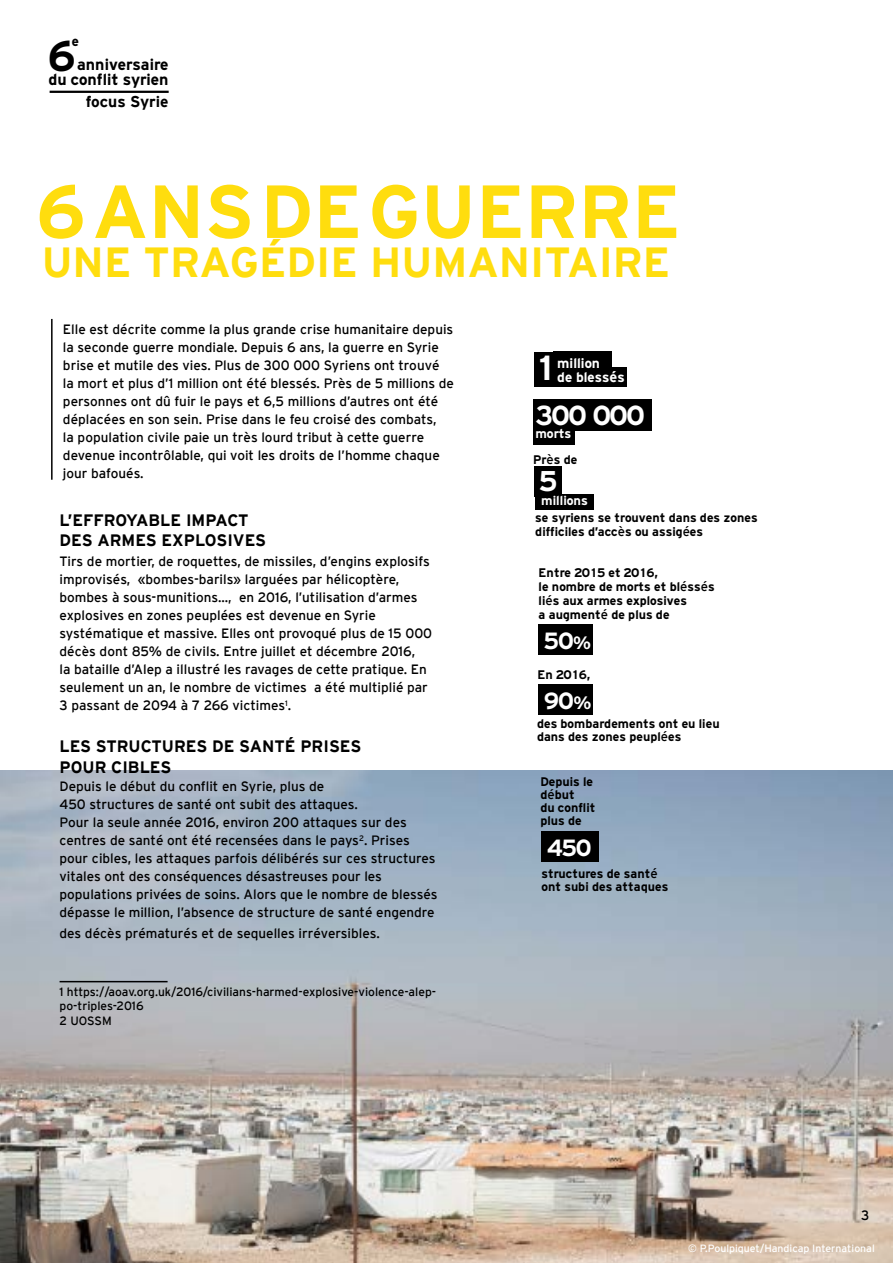
<style>
.page{position:relative;width:893px;height:1263px;background:#fff}
.page>*{position:absolute;margin:0;border:0;box-sizing:border-box;transform-origin:0 0}
.t1{font:700 75px "Interstate";color:#ffdd0e}
.t2{font:45.6px "Hitthe Road";color:#000}
.t3{font:700 42px "Interstate";color:#ffdd0e}
.t4{font:36.9px "Hitthe Road";color:#fff}
.t5{font:30.3px "Hitthe Road";color:#fff}
.t6{font:29.1px "Hitthe Road";color:#fff}
.t7{font:24.9px "Hitthe Road";color:#fff}
.t8{font:16.8px/15.6px "Hitthe Road";color:#000;text-align:right}
.t9{font:700 16.5px/19.5px "Interstate";color:#000}
.t10{font:700 15.6px "Interstate";color:#000}
.t11{font:14.55px/14.4px "Hitthe Road";color:#fff}
.t12{font:14.4px "Hitthe Road";color:#000}
.t13{font:13.65px "Hitthe Road";color:#fff}
.t14{font:13.5px/18px "Interstate";color:#000}
.t15{font:13.2px/12.9px "Hitthe Road";color:#000}
.t16{font:12px/14.4px "Interstate";color:#000}
.t17{font:11.7px "Minion Pro";color:#fff}
.t18{font:10.5px "Interstate";color:#fff}
.s1{font-family:"Interstate";font-weight:700}
.s2{font-family:"Interstate"}
.s3{font-size:18.9px}
</style>
<div class="page">
<img style="left:0;top:770px;width:893px;height:493px">
<hr style="left:50px;top:91px;width:119px;height:2px;background:#000">
<div style="left:533px;top:400px;width:119px;height:31px;background:#000"></div>
<div style="left:533px;top:421px;width:42px;height:24px;background:#000"></div>
<div style="left:535px;top:352px;width:27px;height:35px;background:#000"></div>
<div style="left:553px;top:351px;width:58px;height:20px;background:#000"></div>
<div style="left:554px;top:368px;width:72px;height:19px;background:#000"></div>
<div style="left:535px;top:466px;width:27px;height:31px;background:#000"></div>
<div style="left:535px;top:494px;width:58px;height:15px;background:#000"></div>
<hr style="left:51px;top:319px;width:2px;height:161px;background:#000">
<div style="left:538px;top:624px;width:55px;height:31px;background:#000"></div>
<div style="left:538px;top:684px;width:55px;height:31px;background:#000"></div>
<hr style="left:60px;top:981px;width:108px;height:1px;background:#000">
<div style="left:541px;top:831px;width:57px;height:31px;background:#000"></div>
<p class="t12" style="left:72px;top:35px;width:9px">e</p>
<h2 class="t2" style="left:49px;top:36px;width:28px">6</h2>
<p class="t8" style="left:48px;top:57px;width:122px">anniversaire<br>du conflit syrien</p>
<p class="t10" style="left:86px;top:93px;width:84px">focus Syrie</p>
<h1 class="t1" style="left:36px;top:170px;width:646px">6 ANS DE GUERRE</h1>
<h3 class="t3" style="left:42px;top:239px;width:630px">UNE TRAGÉDIE HUMANITAIRE</h3>
<p class="t14" style="left:63px;top:320px;width:392px">Elle est décrite comme la plus grande crise humanitaire depuis la seconde guerre mondiale. Depuis 6 ans, la guerre en Syrie brise et mutile des vies. Plus de 300 000 Syriens ont trouvé<br>la mort et plus d’1 million ont été blessés. Près de 5 millions de personnes ont dû fuir le pays et 6,5 millions d’autres ont été déplacées en son sein. Prise dans le feu croisé des combats,<br>la population civile paie un très lourd tribut à cette guerre devenue incontrôlable, qui voit les droits de l’homme chaque jour bafoués.</p>
<p class="t9" style="left:60px;top:511px;width:208px">L’EFFROYABLE IMPACT<br>DES ARMES EXPLOSIVES</p>
<p class="t14" style="left:60px;top:552px;width:374px">Tirs de mortier, de roquettes, de missiles, d’engins explosifs improvisés, «bombes-barils» larguées par hélicoptère, bombes à sous-munitions..., en 2016, l’utilisation d’armes explosives en zones peuplées est devenue en Syrie systématique et massive. Elles ont provoqué plus de 15 000 décès dont 85% de civils. Entre juillet et décembre 2016,<br>la bataille d’Alep a illustré les ravages de cette pratique. En seulement un an, le nombre de victimes a été multiplié par 3 passant de 2094 à 7 266 victimes<sup>1</sup>.</p>
<p class="t9" style="left:60px;top:736px;width:303px;line-height:21px">LES STRUCTURES DE SANTÉ PRISES<br>POUR CIBLES</p>
<p class="t14" style="left:60px;top:777px;width:380px">Depuis le début du conflit en Syrie, plus de<br>450 structures de santé ont subit des attaques.<br>Pour la seule année 2016, environ 200 attaques sur des centres de santé ont été recensées dans le pays<sup>2</sup>. Prises pour cibles, les attaques parfois délibérés sur ces structures vitales ont des conséquences désastreuses pour les populations privées de soins. Alors que le nombre de blessés dépasse le million, l’absence de structure de santé engendre</p>
<p class="t14" style="left:60px;top:924px;width:322px">des décès prématurés et de sequelles irréversibles.</p>
<p class="t16" style="left:60px;top:984px;width:378px">1 https://aoav.org.uk/2016/civilians-harmed-explosive-violence-alep&shy;po-triples-2016<br>2 UOSSM</p>
<h3 class="t4" style="left:535px;top:352px;width:23px">1</h3>
<p class="t11" style="left:557px;top:356px;width:69px">million<br>de bless<span class="s1">é</span>és</p>
<h3 class="t6" style="left:535px;top:403px;width:110px">300 000</h3>
<p class="t13" style="left:535px;top:428px;width:38px">morts</p>
<p class="t15" style="left:533px;top:454px;width:46px">Pr<span class="s2">è</span>s de</p>
<h3 class="t5" style="left:540px;top:468px;width:19px">5</h3>
<p class="t13" style="left:541px;top:495px;width:48px">millions</p>
<p class="t17" style="left:523px;top:487px;width:43px">assiégées</p>
<p class="t15" style="left:535px;top:511px;width:224px;line-height:14.4px">se syriens se trouvent dans des zones difficiles d’acc<span class="s2">è</span>s ou assiég<span class="s2">é</span>ées</p>
<p class="t15" style="left:539px;top:566px;width:178px;line-height:14.1px">Entre 2015 et 2016,<br>le nombre de morts et bl<span class="s2">é</span>ss<span class="s2">é</span>és li<span class="s2">é</span>s aux armes explosives<br>a augment<span class="s2">é</span> de plus de</p>
<h3 class="t7" style="left:544px;top:630px;width:48px">50<span class="s3">%</span></h3>
<p class="t15" style="left:537px;top:669px;width:55px">En 2016,</p>
<h3 class="t7" style="left:544px;top:690px;width:48px">90<span class="s3">%</span></h3>
<p class="t15" style="left:537px;top:718px;width:184px">des bombardements ont eu lieu dans des zones peupl<span class="s2">é</span>es</p>
<p class="t15" style="left:540px;top:775px;width:57px">Depuis le d<span class="s2">é</span>but<br>du conflit plus de</p>
<h3 class="t7" style="left:548px;top:837px;width:45px">450</h3>
<p class="t15" style="left:541px;top:868px;width:128px">structures de sant<span class="s2">é </span>ont subi des attaques</p>
<p class="t14" style="left:861px;top:1206px;width:10px">3</p>
<p class="t18" style="left:688px;top:1242px;width:188px">© P.Poulpiquet/Handicap International</p>
</div>
